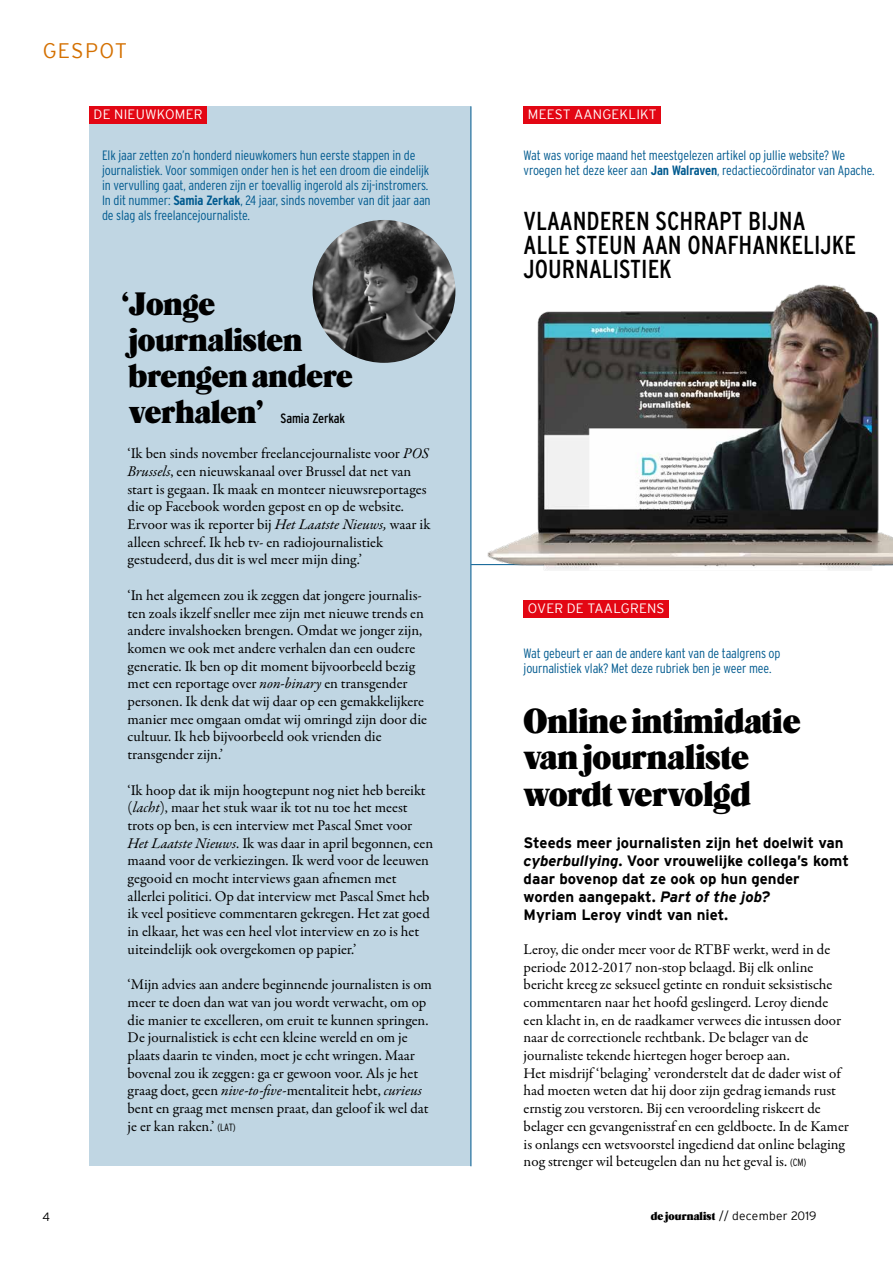
<style>
.page{position:relative;width:893px;height:1263px;background:#fff}
.page>*{position:absolute;margin:0;border:0;box-sizing:border-box;transform-origin:0 0}
.t1{font:36.45px/36.2px "Caslon Black SH";color:#000}
.t2{font:33.9px/35.8px "Caslon Black SH";color:#000}
.t3{font:25.95px/24.3px "Interstate Condensed";color:#000}
.t4{font:300 21px "Interstate";letter-spacing:.065em;color:#d47000}
.t5{font:15px/17.7px "Garamond Premr Pro";color:#000}
.t6{font:700 15px/18px "Interstate";color:#000}
.t7{font:300 13.5px/15px "Interstate Condensed";letter-spacing:-.01em;color:#005a8f}
.t8{font:300 13.5px "Interstate";letter-spacing:.015em;color:#fff}
.t9{font:13.5px "Interstate Condensed";letter-spacing:-.01em;color:#000}
.t10{font:300 12px "Interstate";letter-spacing:.02em;color:#000}
.s1{font-weight:700}
.s2{font-style:italic}
.s3{font-family:"Interstate Condensed";font-weight:300;font-size:10.5px}
.s4{font-family:"Caslon Black SH";font-weight:400}
</style>
<div class="page">
<div style="left:89px;top:106px;width:382px;height:1060px;background:#c0d6e3"></div>
<div style="left:89px;top:106px;width:118px;height:17px;background:#e30613"></div>
<div style="left:524px;top:106px;width:137px;height:17px;background:#e30613"></div>
<hr style="left:471px;top:106px;width:1px;height:1060px;background:#005a8f">
<hr style="left:471px;top:564px;width:422px;height:1px;background:#005a8f">
<img style="left:313px;top:220px;width:142px;height:143px;border-radius:71px">
<img style="left:474px;top:284px;width:419px;height:287px">
<div style="left:524px;top:600px;width:145px;height:17px;background:#e30613"></div>
<h3 class="t4" style="left:43px;top:39px;width:86px">GESPOT</h3>
<p class="t8" style="left:94px;top:107px;width:110px">DE NIEUWKOMER</p>
<p class="t8" style="left:528px;top:107px;width:130px">MEEST AANGEKLIKT</p>
<p class="t7" style="left:102px;top:148px;width:330px">Elk jaar zetten zo’n honderd nieuwkomers hun eerste stappen in de journalistiek. Voor sommigen onder hen is het een droom die eindelijk in vervulling gaat, anderen zijn er toevallig ingerold als zij-instromers.<br>In dit nummer: <span class="s1">Samia Zerkak</span>, 24 jaar, sinds november van dit jaar aan de slag als freelancejournaliste.</p>
<h2 class="t2" style="left:122px;top:287px;width:232px">‘Jonge journalisten brengen andere verhalen’</h2>
<p class="t9" style="left:281px;top:410px;width:66px">Samia Zerkak</p>
<p class="t5" style="left:128px;top:445px;width:304px">‘Ik ben sinds november freelancejournaliste voor <span class="s2">POS Brussels</span>, een nieuwskanaal over Brussel dat net van start is gegaan. Ik maak en monteer nieuwsreportages die op Facebook worden gepost en op de website.<br>Ervoor was ik reporter bij <span class="s2">Het Laatste Nieuws,</span> waar ik alleen schreef. Ik heb tv- en radiojournalistiek gestudeerd, dus dit is wel meer mijn ding.’</p>
<p class="t5" style="left:128px;top:587px;width:301px">‘In het algemeen zou ik zeggen dat jongere journalis&shy;ten zoals ikzelf sneller mee zijn met nieuwe trends en andere invalshoeken brengen. Omdat we jonger zijn, komen we ook met andere verhalen dan een oudere generatie. Ik ben op dit moment bijvoorbeeld bezig met een reportage over <span class="s2">non-binary</span> en transgender personen. Ik denk dat wij daar op een gemakkelijkere manier mee omgaan omdat wij omringd zijn door die cultuur. Ik heb bijvoorbeeld ook vrienden die transgender zijn.’</p>
<p class="t5" style="left:128px;top:781px;width:307px">‘Ik hoop dat ik mijn hoogtepunt nog niet heb bereikt (<span class="s2">lacht</span>), maar het stuk waar ik tot nu toe het meest trots op ben, is een interview met Pascal Smet voor <span class="s2">Het Laatste Nieuws</span>. Ik was daar in april begonnen, een maand voor de verkiezingen. Ik werd voor de leeuwen gegooid en mocht interviews gaan afnemen met allerlei politici. Op dat interview met Pascal Smet heb ik veel positieve commentaren gekregen. Het zat goed in elkaar, het was een heel vlot interview en zo is het uiteindelijk ook overgekomen op papier.’</p>
<p class="t5" style="left:128px;top:976px;width:306px">‘Mijn advies aan andere beginnende journalisten is om meer te doen dan wat van jou wordt verwacht, om op die manier te excelleren, om eruit te kunnen springen.<br>De journalistiek is echt een kleine wereld en om je plaats daarin te vinden, moet je echt wringen. Maar bovenal zou ik zeggen: ga er gewoon voor. Als je het graag doet, geen <span class="s2">nive-to-five-</span>mentaliteit hebt, <span class="s2">curieus </span>bent en graag met mensen praat, dan geloof ik wel dat je er kan raken.’ <span class="s3">(LAT)</span></p>
<p class="t7" style="left:524px;top:148px;width:352px">Wat was vorige maand het meestgelezen artikel op jullie website? We vroegen het deze keer aan <span class="s1">Jan Walraven</span>, redactiecoördinator van Apache.</p>
<h3 class="t3" style="left:524px;top:208px;width:334px">VLAANDEREN SCHRAPT BIJNA<br>ALLE STEUN AAN ONAFHANKELIJKE<br>JOURNALISTIEK</h3>
<p class="t8" style="left:528px;top:601px;width:138px">OVER DE TAALGRENS</p>
<p class="t7" style="left:524px;top:645px;width:258px">Wat gebeurt er aan de andere kant van de taalgrens op journalistiek vlak? Met deze rubriek ben je weer mee.</p>
<h1 class="t1" style="left:524px;top:704px;width:278px">Online intimidatie van journaliste wordt vervolgd</h1>
<p class="t6" style="left:524px;top:834px;width:327px">Steeds meer journalisten zijn het doelwit van <span class="s2">cyberbullying</span>. Voor vrouwelijke collega’s komt daar bovenop dat ze ook op hun gender worden aangepakt. <span class="s2">Part of the job?<br></span>Myriam Leroy vindt van niet.</p>
<p class="t5" style="left:524px;top:941px;width:327px">Leroy, die onder meer voor de RTBF werkt, werd in de periode 2012-2017 non-stop belaagd. Bij elk online bericht kreeg ze seksueel getinte en ronduit seksistische commentaren naar het hoofd geslingerd. Leroy diende een klacht in, en de raadkamer verwees die intussen door naar de correctionele rechtbank. De belager van de journaliste tekende hiertegen hoger beroep aan.<br>Het misdrijf ‘belaging’ veronderstelt dat de dader wist of had moeten weten dat hij door zijn gedrag iemands rust ernstig zou verstoren. Bij een veroordeling riskeert de belager een gevangenisstraf en een geldboete. In de Kamer is onlangs een wetsvoorstel ingediend dat online belaging nog strenger wil beteugelen dan nu het geval is. <span class="s3">(CM)</span></p>
<p class="t10" style="left:43px;top:1210px;width:9px">4</p>
<p class="t10" style="left:651px;top:1209px;width:167px"><span class="s4">de journalist</span> // december 2019</p>
</div>
